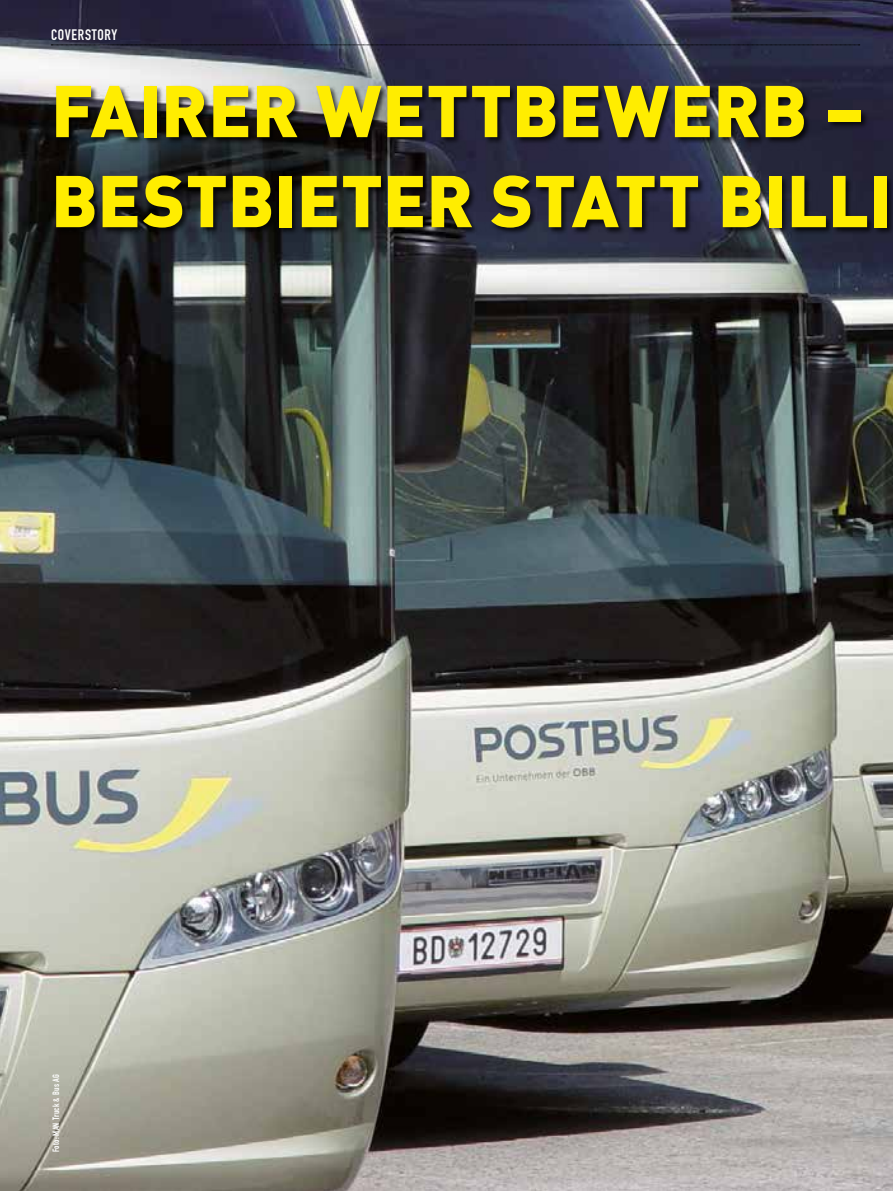
<style>
.page{position:relative;width:893px;height:1191px;background:#fff}
.page>*{position:absolute;margin:0;border:0;box-sizing:border-box;transform-origin:0 0}
.t1{font:900 72px/90px "DIN";letter-spacing:-.005em;color:#ffed00}
.t2{font:15px "DIN Engschrift Std";letter-spacing:.05em;color:#fff}
.t3{font:9px "DIN Engschrift";letter-spacing:.025em;color:#fff}
</style>
<div class="page">
<img style="left:0;top:0;width:893px;height:1191px">
<svg style="left:51px;top:45px;width:809px;height:1px"></svg>
<div style="left:55px;top:84px;width:838px;height:151px;background:#000;opacity:.75"></div>
<p class="t2" style="left:51px;top:26px;width:68px">COVERSTORY</p>
<p class="t1" style="left:51px;top:62px;width:842px">FAIRER WETTBEWERB –<br>BESTBIETER STATT BILLI</p>
<p class="t3" style="left:51px;top:1152px;width:79px;rotate:-90deg">Foto: MAN Truck &amp; Bus AG</p>
</div>
